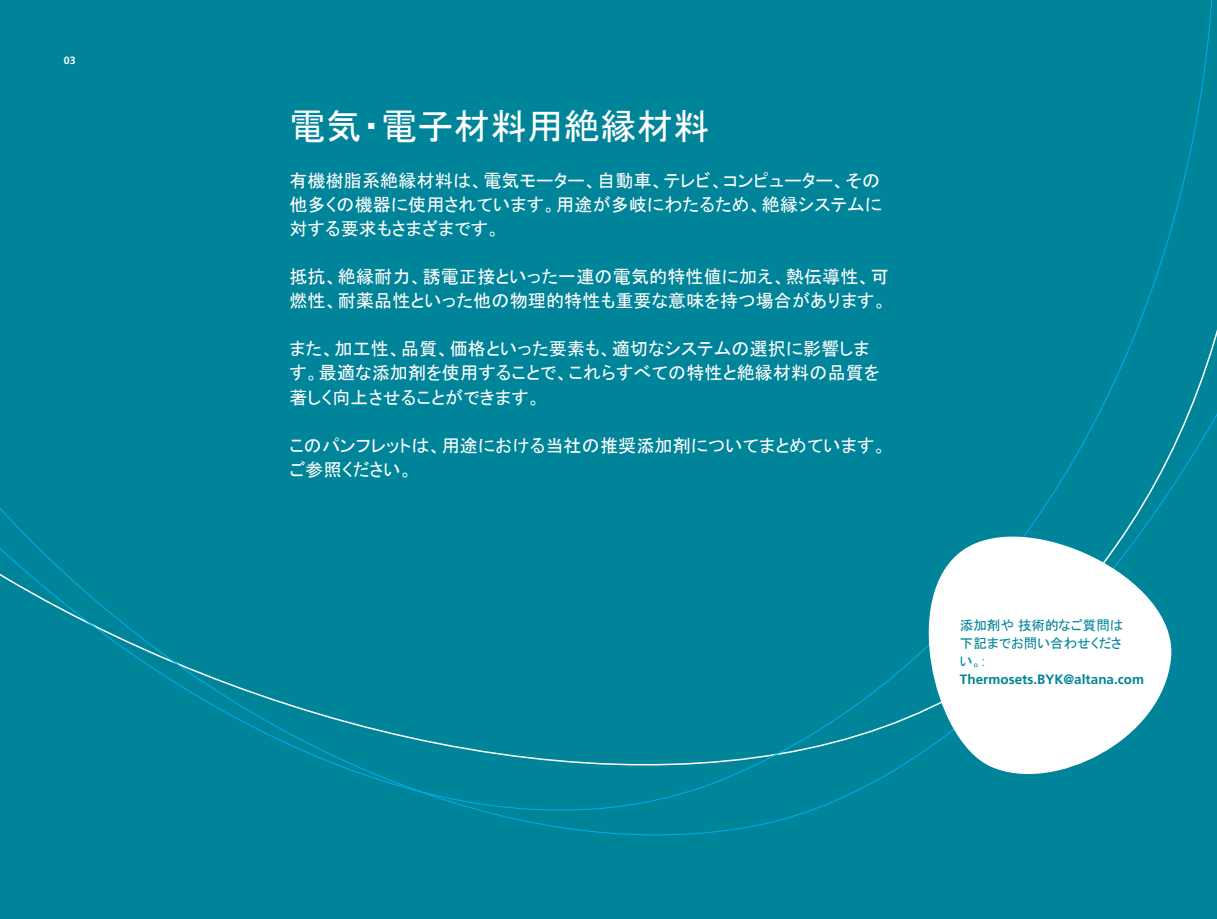
<style>
.page{position:relative;width:1217px;height:919px;background:#fff}
.page>*{position:absolute;margin:0;border:0;box-sizing:border-box;transform-origin:0 0}
.t1{font:36px "MS P Gothic";letter-spacing:.015em;color:#fff}
.t2{font:18px/24px "MS P Gothic";letter-spacing:.01em;color:#fff}
.t3{font:13.5px/18px "MS P Gothic";color:#008499}
.t4{font:700 13.5px "Frutiger LT Pro";color:#008499}
.t5{font:700 10.5px "Frutiger LT Pro";color:#fff}
.s1{font-family:"Frutiger LT Pro";font-weight:300}
</style>
<div class="page">
<div style="left:0;top:0;width:1216px;height:914px;background:#008499"></div>
<svg style="left:899px;top:506px;width:278px;height:288px"></svg>
<p class="t5" style="left:64px;top:54px;width:13px">03</p>
<h1 class="t1" style="left:289px;top:108px;width:421px">電気・電子材料用絶縁材料</h1>
<p class="t2" style="left:289px;top:169px;width:594px;text-align:justify">有機樹脂系絶縁材料は、電気モーター、自動車、テレビ、コンピューター、その他多くの機器に使用されています。用途が多岐にわたるため、絶縁システムに対する要求もさまざまです。</p>
<p class="t2" style="left:289px;top:265px;width:600px">抵抗、絶縁耐力、誘電正接といった一連の電気的特性値に加え、熱伝導性、可燃性、耐薬品性といった他の物理的特性も重要な意味を持つ場合があります。</p>
<p class="t2" style="left:289px;top:337px;width:591px">また、加工性、品質、価格といった要素も、適切なシステムの選択に影響します。最適な添加剤を使用することで、これらすべての特性と絶縁材料の品質を著しく向上させることができます。</p>
<p class="t2" style="left:289px;top:433px;width:598px">このパンフレットは、用途における当社の推奨添加剤についてまとめています。ご参照ください。</p>
<p class="t3" style="left:959px;top:616px;width:165px">添加剤や 技術的なご質問は下記までお問い合わせください。<span class="s1">:</span></p>
<p class="t4" style="left:959px;top:671px;width:186px">Thermosets.BYK@altana.com</p>
</div>
